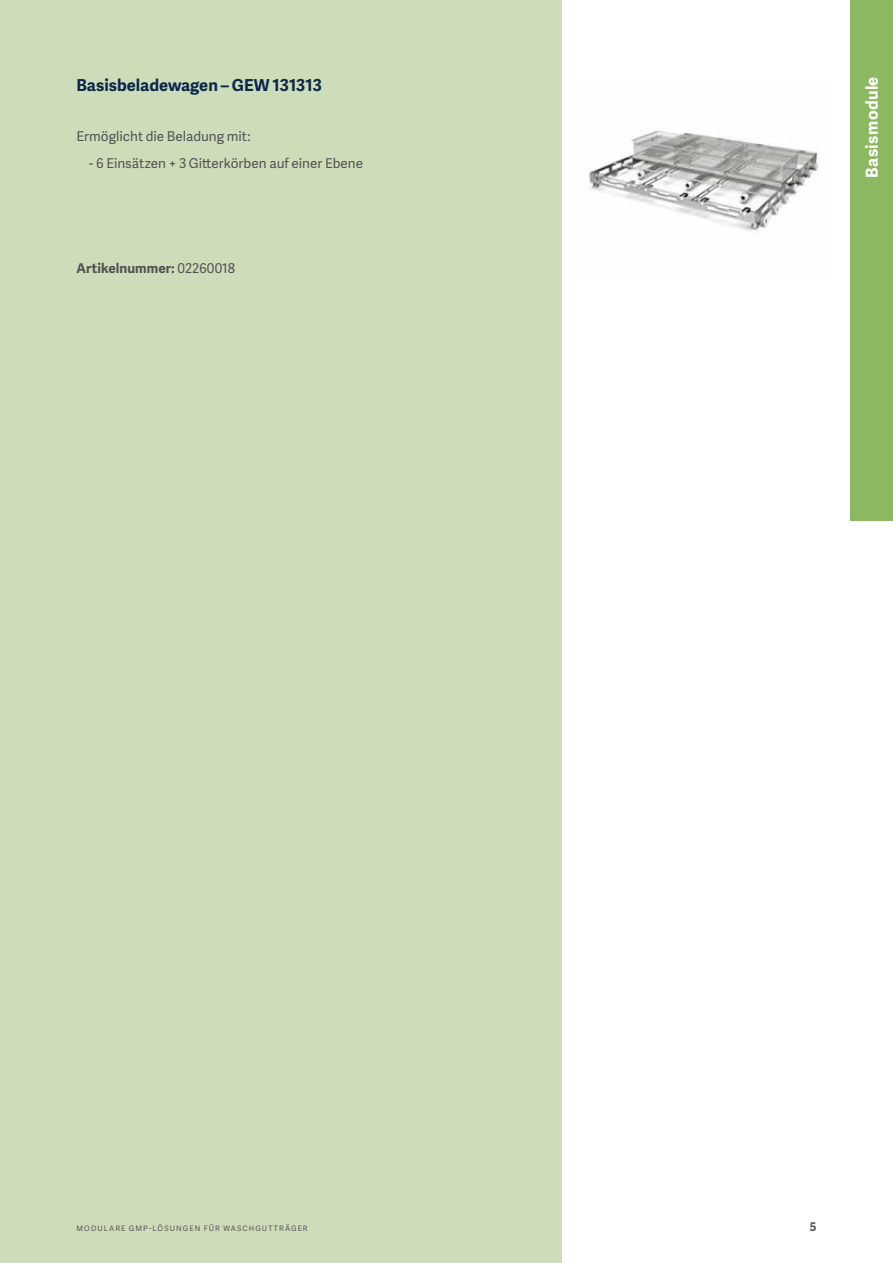
<style>
.page{position:relative;width:893px;height:1263px;background:#fff}
.page>*{position:absolute;margin:0;border:0;box-sizing:border-box;transform-origin:0 0}
.t1{font:700 16.5px "Adelle Sans";color:#0c274c}
.t2{font:700 16.5px "Adelle Sans";letter-spacing:.025em;color:#fff}
.t3{font:13.5px "Adelle Sans";color:#505353}
.t4{font:700 13.5px "Adelle Sans";color:#505353}
.t5{font:700 12px "Adelle Sans";color:#505353}
.t6{font:7.5px "Adelle Sans";letter-spacing:.14em;color:#505353}
.s1{font-weight:400}
</style>
<div class="page">
<div style="left:0;top:0;width:561px;height:1263px;background:#ceddb9"></div>
<img style="left:589px;top:130px;width:230px;height:103px">
<div style="left:850px;top:0;width:43px;height:520px;background:#8cb861"></div>
<p class="t1" style="left:77px;top:73px;width:247px">Basisbeladewagen – GEW 131313</p>
<p class="t3" style="left:77px;top:127px;width:175px">Ermöglicht die Beladung mit:</p>
<p class="t3" style="left:89px;top:153px;width:275px">- 6 Einsätzen + 3 Gitterkörben auf einer Ebene</p>
<p class="t4" style="left:77px;top:258px;width:160px">Artikelnummer: <span class="s1">02260018</span></p>
<p class="t2" style="left:860px;top:178px;width:103px;rotate:-90deg">Basismodule</p>
<p class="t6" style="left:77px;top:1223px;width:233px">Modulare GMP-Lösung en für Waschg utträg er</p>
<p class="t5" style="left:810px;top:1218px;width:8px">5</p>
</div>
